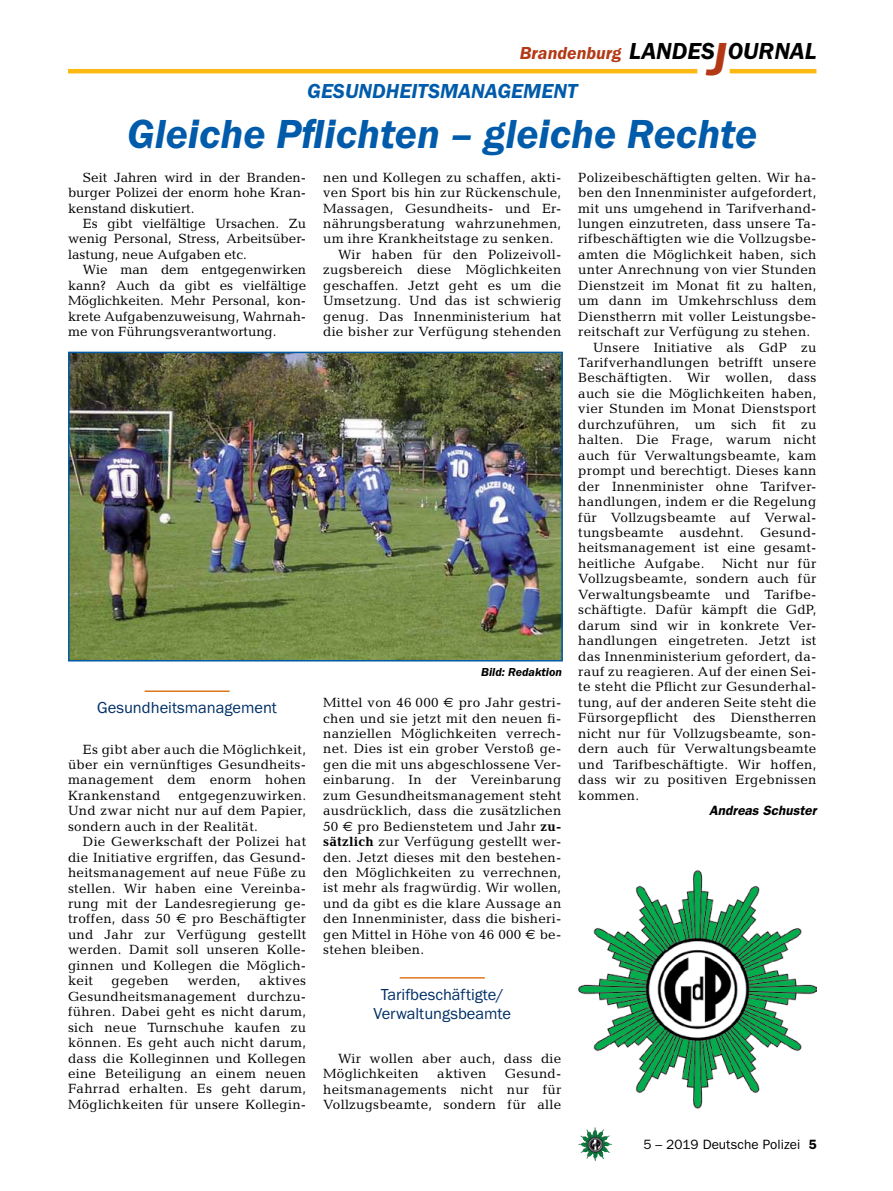
<style>
.page{position:relative;width:893px;height:1191px;background:#fff}
.page>*{position:absolute;margin:0;border:0;box-sizing:border-box;transform-origin:0 0}
.t1{font:italic 600 42px "Franklin Gothic Itc T";color:#005baa}
.t2{font:italic 600 24px "Franklin Gothic Itc T";color:#000}
.t3{font:italic 600 21px "Franklin Gothic Itc T";color:#005baa}
.t4{font:italic 600 18px "Franklin Gothic Itc T";color:#b33916}
.t5{font:16.5px/19.5px "Franklin Gothic Itc T";color:#002f67;text-align:center}
.t6{font:13.5px/15.5px "Candida";letter-spacing:.02em;color:#000;text-align:justify}
.t7{font:13.5px "Franklin Gothic";color:#000}
.t8{font:italic 600 13.5px "Franklin Gothic";color:#000}
.t9{font:italic 600 12px "Franklin Gothic Itc T";color:#000}
.s1{font-size:48px;color:#b33916}
.s2{font-family:"Euro Sans"}
.s3{font-weight:700}
.s4{font-weight:600}
</style>
<div class="page">
<img style="left:578px;top:1127px;width:17px;height:25px">
<hr style="left:730px;top:69px;width:86px;height:4px;background:#fdb913">
<hr style="left:68px;top:69px;width:629px;height:4px;background:#fdb913">
<img style="left:71px;top:355px;width:489px;height:303px">
<div style="left:68px;top:352px;width:495px;height:309px;border:2px solid #005baa"></div>
<hr style="left:145px;top:690px;width:85px;height:2px;background:#de761c">
<hr style="left:400px;top:977px;width:85px;height:1px;background:#de761c">
<img style="left:578px;top:870px;width:238px;height:239px">
<h3 class="t4" style="left:520px;top:42px;width:103px">Brandenburg</h3>
<h3 class="t3" style="left:307px;top:79px;width:28px">Gesund</h3>
<h3 class="t3" style="left:386px;top:79px;width:87px">heitsmanage</h3>
<h3 class="t3" style="left:523px;top:79px;width:56px">ment</h3>
<h2 class="t2" style="left:629px;top:37px;width:189px">LANDES<span class="s1">J</span>OURNAL</h2>
<h1 class="t1" style="left:127px;top:109px;width:632px">Gleiche Pflichten – gleiche Rechte</h1>
<p class="t6" style="left:323px;top:169px;width:240px">nen und Kollegen zu schaffen, akti-</p>
<p class="t6" style="left:323px;top:185px;width:240px">ven Sport bis hin zur Rückenschule,</p>
<p class="t6" style="left:323px;top:200px;width:240px">Massagen, Gesundheits- und Er-</p>
<p class="t6" style="left:323px;top:216px;width:240px">nährungsberatung wahrzunehmen,</p>
<p class="t6" style="left:323px;top:231px;width:232px">um ihre Krankheitstage zu senken.</p>
<p class="t6" style="left:338px;top:247px;width:225px">Wir haben für den Polizeivoll-</p>
<p class="t6" style="left:323px;top:262px;width:240px">zugsbereich diese Möglichkeiten</p>
<p class="t6" style="left:323px;top:277px;width:240px">geschaffen. Jetzt geht es um die</p>
<p class="t6" style="left:323px;top:293px;width:240px">Umsetzung. Und das ist schwierig</p>
<p class="t6" style="left:323px;top:308px;width:240px">genug. Das Innenministerium hat</p>
<p class="t6" style="left:323px;top:324px;width:240px">die bisher zur Verfügung stehenden</p>
<p class="t6" style="left:578px;top:169px;width:240px">Polizeibeschäftigten gelten. Wir ha-</p>
<p class="t6" style="left:578px;top:185px;width:240px">ben den Innenminister aufgefordert,</p>
<p class="t6" style="left:578px;top:200px;width:240px">mit uns umgehend in Tarifverhand-</p>
<p class="t6" style="left:578px;top:216px;width:240px">lungen einzutreten, dass unsere Ta-</p>
<p class="t6" style="left:578px;top:231px;width:240px">rifbeschäftigten wie die Vollzugsbe-</p>
<p class="t6" style="left:578px;top:246px;width:240px">amten die Möglichkeit haben, sich</p>
<p class="t6" style="left:578px;top:262px;width:240px">unter Anrechnung von vier Stunden</p>
<p class="t6" style="left:578px;top:277px;width:240px">Dienstzeit im Monat fit zu halten,</p>
<p class="t6" style="left:578px;top:293px;width:240px">um dann im Umkehrschluss dem</p>
<p class="t6" style="left:578px;top:308px;width:240px">Dienstherrn mit voller Leistungsbe-</p>
<p class="t6" style="left:578px;top:324px;width:233px">reitschaft zur Verfügung zu stehen.</p>
<p class="t6" style="left:593px;top:339px;width:225px">Unsere Initiative als GdP zu</p>
<p class="t6" style="left:578px;top:355px;width:240px">Tarifverhandlungen betrifft unsere</p>
<p class="t6" style="left:578px;top:370px;width:240px">Beschäftigten. Wir wollen, dass</p>
<p class="t6" style="left:578px;top:385px;width:240px">auch sie die Möglichkeiten haben,</p>
<p class="t6" style="left:578px;top:401px;width:240px">vier Stunden im Monat Dienstsport</p>
<p class="t6" style="left:578px;top:416px;width:240px">durchzuführen, um sich fit zu</p>
<p class="t6" style="left:578px;top:432px;width:240px">halten. Die Frage, warum nicht</p>
<p class="t6" style="left:578px;top:447px;width:240px">auch für Verwaltungsbeamte, kam</p>
<p class="t6" style="left:578px;top:463px;width:240px">prompt und berechtigt. Dieses kann</p>
<p class="t6" style="left:578px;top:478px;width:240px">der Innenminister ohne Tarifver-</p>
<p class="t6" style="left:578px;top:494px;width:240px">handlungen, indem er die Regelung</p>
<p class="t6" style="left:578px;top:509px;width:240px">für Vollzugsbeamte auf Verwal-</p>
<p class="t6" style="left:578px;top:524px;width:240px">tungsbeamte ausdehnt. Gesund-</p>
<p class="t6" style="left:578px;top:540px;width:240px">heitsmanagement ist eine gesamt-</p>
<p class="t6" style="left:578px;top:555px;width:128px">heitliche Aufgabe.</p>
<p class="t6" style="left:68px;top:169px;width:240px;text-indent:15px">Seit Jahren wird in der Branden&shy;burger Polizei der enorm hohe Kran&shy;kenstand diskutiert.</p>
<p class="t6" style="left:68px;top:216px;width:240px;text-indent:15px">Es gibt vielfältige Ursachen. Zu wenig Personal, Stress, Arbeitsüber&shy;lastung, neue Aufgaben etc.</p>
<p class="t6" style="left:68px;top:262px;width:240px;text-indent:15px">Wie man dem entgegenwirken kann? Auch da gibt es vielfältige Möglichkeiten. Mehr Personal, kon&shy;krete Aufgabenzuweisung, Wahrnah&shy;me von Führungsverantwortung.</p>
<p class="t6" style="left:578px;top:555px;width:240px;text-indent:144px">Nicht nur für Vollzugsbeamte, sondern auch für Verwaltungsbeamte und Tarifbe&shy;schäftigte. Dafür kämpft die GdP, darum sind wir in konkrete Ver&shy;handlungen eingetreten. Jetzt ist das Innenministerium gefordert, da&shy;rauf zu reagieren. Auf der einen Sei&shy;te steht die Pflicht zur Gesunderhal&shy;tung, auf der anderen Seite steht die Fürsorgepflicht des Dienstherren nicht nur für Vollzugsbeamte, son&shy;dern auch für Verwaltungsbeamte und Tarifbeschäftigte. Wir hoffen, dass wir zu positiven Ergebnissen kommen.</p>
<p class="t8" style="left:709px;top:802px;width:109px">Andreas Schuster</p>
<p class="t9" style="left:481px;top:665px;width:82px">Bild: Redaktion</p>
<p class="t6" style="left:323px;top:695px;width:240px">Mittel von 46 000 <span class="s2">€</span> pro Jahr gestri&shy;chen und sie jetzt mit den neuen fi&shy;nanziellen Möglichkeiten verrech&shy;net. Dies ist ein grober Verstoß ge&shy;gen die mit uns abgeschlossene Ver&shy;einbarung. In der Vereinbarung zum Gesundheitsmanagement steht ausdrücklich, dass die zusätzlichen 50 <span class="s2">€</span> pro Bedienstetem und Jahr <span class="s3">zu&shy;sätzlich</span> zur Verfügung gestellt wer&shy;den. Jetzt dieses mit den bestehen&shy;den Möglichkeiten zu verrechnen, ist mehr als fragwürdig. Wir wollen, und da gibt es die klare Aussage an den Innenminister, dass die bisheri&shy;gen Mittel in Höhe von 46 000 <span class="s2">€</span> be&shy;stehen bleiben.</p>
<p class="t5" style="left:373px;top:984px;width:139px">Tarifbeschäftigte/<br>Verwaltungsbeamte</p>
<p class="t6" style="left:323px;top:1050px;width:240px;text-indent:15px">Wir wollen aber auch, dass die<br>Möglichkeiten</p>
<p class="t5" style="left:97px;top:698px;width:181px">Gesundheitsmanagement</p>
<p class="t6" style="left:68px;top:741px;width:240px;text-indent:15px">Es gibt aber auch die Möglichkeit, über ein vernünftiges Gesundheits&shy;management dem enorm hohen Krankenstand</p>
<p class="t6" style="left:68px;top:787px;width:240px;text-indent:111px">entgegenzuwirken.<br>Und zwar nicht nur auf dem Papier, sondern auch in der Realität.</p>
<p class="t6" style="left:68px;top:834px;width:240px;text-indent:15px">Die Gewerkschaft der Polizei hat die Initiative ergriffen, das Gesund&shy;heitsmanagement auf neue Füße zu stellen. Wir haben eine Vereinba&shy;rung mit der Landesregierung ge&shy;troffen, dass 50 <span class="s2">€</span> pro Beschäftigter und Jahr zur Verfügung gestellt werden. Damit soll unseren Kolle&shy;ginnen und Kollegen die Möglich&shy;keit</p>
<p class="t6" style="left:68px;top:973px;width:240px;text-indent:191px">aktives Gesundheitsmanagement durchzu&shy;führen. Dabei geht es nicht darum, sich neue Turnschuhe kaufen zu können. Es geht auch nicht darum, dass die Kolleginnen und Kollegen eine Beteiligung an einem neuen Fahrrad erhalten. Es geht darum, Möglichkeiten für unsere Kollegin-</p>
<p class="t6" style="left:112px;top:973px;width:59px">gegeben</p>
<p class="t6" style="left:187px;top:973px;width:55px">werden,</p>
<p class="t6" style="left:323px;top:1065px;width:240px;text-indent:182px">Gesund&shy;heitsmanagements nicht nur für Vollzugsbeamte, sondern für alle</p>
<p class="t6" style="left:437px;top:1065px;width:51px">aktiven</p>
<p class="t7" style="left:643px;top:1136px;width:175px">5 – 2019 Deutsche Polizei <span class="s4">5</span></p>
</div>
